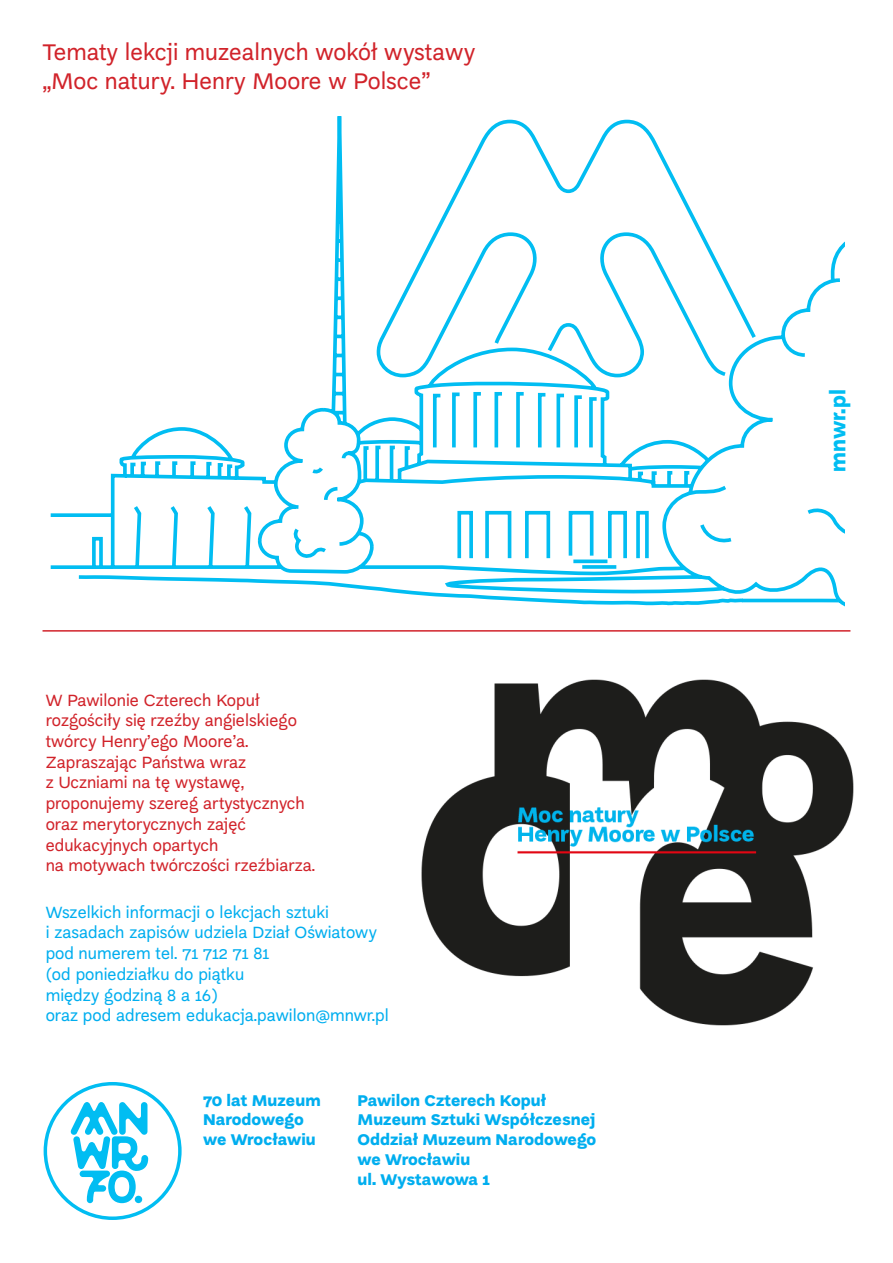
<style>
.page{position:relative;width:893px;height:1263px;background:#fff}
.page>*{position:absolute;margin:0;border:0;box-sizing:border-box;transform-origin:0 0}
.t1{font:24px/28.8px "Di Grotesk";color:#d1232a}
.t2{font:700 22.35px "Di Grotesk";color:#01bdf2;scale:.96 1}
.t3{font:17.25px/20.7px "Di Grotesk";color:#d1232a}
.t4{font:17.25px/20.7px "Di Grotesk";color:#00aeef}
.t5{font:700 16.5px/19.8px "Di Grotesk";color:#00aeef}
</style>
<div class="page">
<img style="left:421px;top:679px;width:433px;height:347px">
<svg style="left:50px;top:116px;width:794px;height:490px"></svg>
<div style="left:44px;top:1082px;width:138px;height:138px;border:3px solid #01bdf2;border-radius:50%"></div>
<svg style="left:71px;top:1102px;width:77px;height:101px"></svg>
<hr style="left:43px;top:630px;width:807px;height:2px;background:#d1232a">
<p class="t1" style="left:43px;top:38px;width:434px">Tematy lekcji muzealnych wokół wystawy „Moc natury. Henry Moore w Polsce”</p>
<p class="t3" style="left:46px;top:689px;width:271px">W Pawilonie Czterech Kopuł rozgościły się rzeźby angielskiego twórcy Henry’ego Moore’a.<br>Zapraszając Państwa wraz<br>z Uczniami na tę wystawę, proponujemy szereg artystycznych oraz merytorycznych zajęć edukacyjnych opartych<br>na motywach twórczości rzeźbiarza.</p>
<p class="t4" style="left:46px;top:901px;width:345px">Wszelkich informacji o lekcjach sztuki<br>i zasadach zapisów udziela Dział Oświatowy pod numerem tel. 71 712 71 81<br>(od poniedziałku do piątku<br>między godziną 8 a 16)<br>oraz pod adresem edukacja.pawilon@mnwr.pl</p>
<p class="t5" style="left:203px;top:1089px;width:119px">70 lat Muzeum<br>Narodowego we Wrocławiu</p>
<p class="t5" style="left:358px;top:1089px;width:240px">Pawilon Czterech Kopuł<br>Muzeum Sztuki Współczesnej<br>Oddział Muzeum Narodowego we Wrocławiu</p>
<p class="t5" style="left:358px;top:1168px;width:134px">ul. Wystawowa 1</p>
<p class="t2" style="left:821px;top:471px;width:87px;rotate:-90deg">mnwr.pl</p>
</div>
